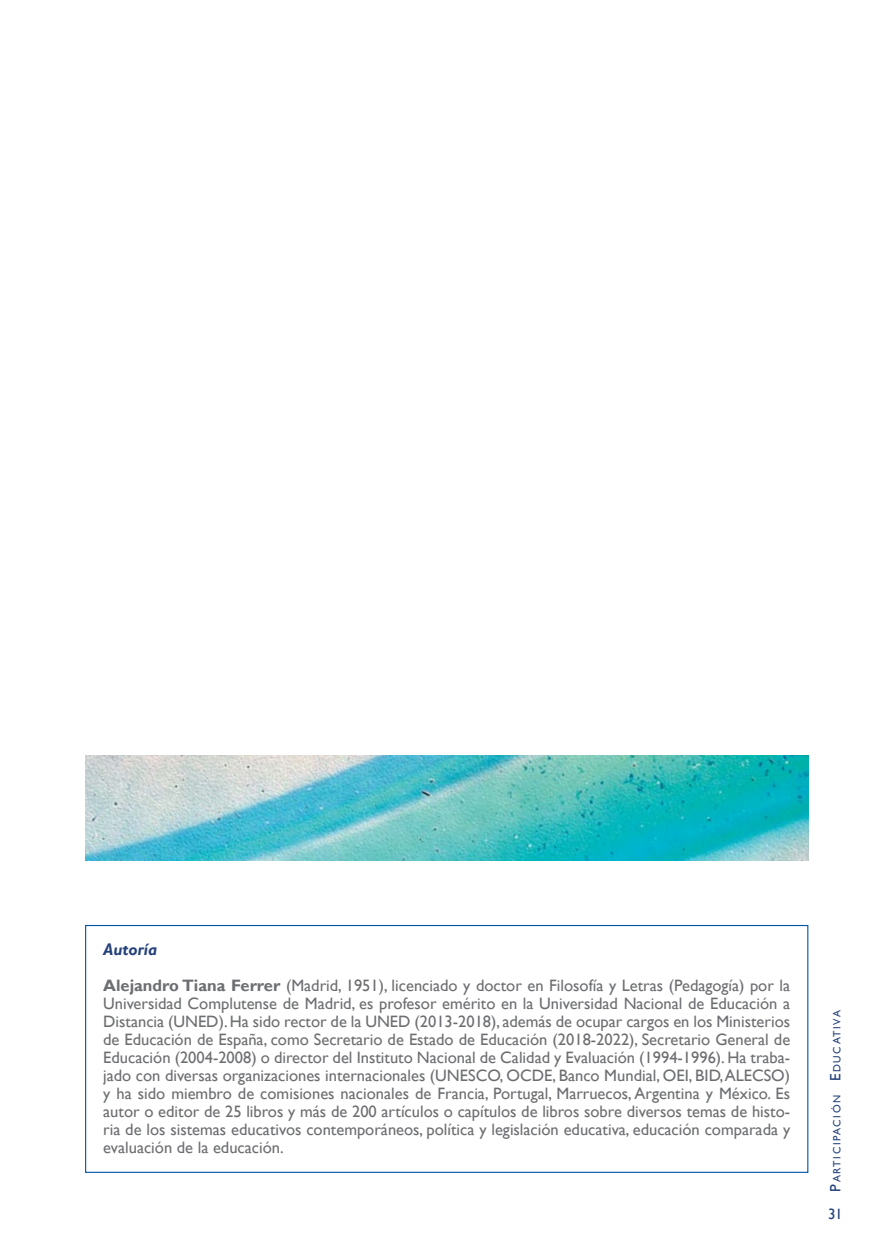
<style>
.page{position:relative;width:889px;height:1255px;background:#fff}
.page>*{position:absolute;margin:0;border:0;box-sizing:border-box;transform-origin:0 0}
.t1{font:16.5px/18px "Gill Sans";color:#6d6e71}
.t2{font:15px "Gill Sans";color:#24417a}
.t3{font:10.5px "Gill Sans";letter-spacing:.155em;color:#24417a}
.s1{font-weight:700;font-style:italic;color:#24417a}
.s2{font-weight:700}
.s3{font-size:15px}
</style>
<div class="page">
<div style="left:85px;top:924px;width:723px;height:248px;border:1px solid #0054a4"></div>
<img style="left:85px;top:755px;width:723px;height:105px">
<p class="t1" style="left:103px;top:931px;width:688px;line-height:36px"><span class="s1">Autoría<br></span><span class="s2">Alejandro Tiana Ferrer</span> (Madrid, 1951), licenciado y doctor en Filosofía y Letras (Pedagogía) por la</p>
<p class="t1" style="left:103px;top:994px;width:688px;text-align:justify">Universidad Complutense de Madrid, es profesor emérito en la Universidad Nacional de Educación a Distancia (UNED). Ha sido rector de la UNED (2013-2018), además de ocupar cargos en los Ministerios de Educación de España, como Secretario de Estado de Educación (2018-2022), Secretario General de Educación (2004-2008) o director del Instituto Nacional de Calidad y Evaluación (1994-1996). Ha traba&shy;jado con diversas organizaciones internacionales (UNESCO, OCDE, Banco Mundial, OEI, BID, ALECSO) y ha sido miembro de comisiones nacionales de Francia, Portugal, Marruecos, Argentina y México. Es autor o editor de 25 libros y más de 200 artículos o capítulos de libros sobre diversos temas de histo&shy;ria de los sistemas educativos contemporáneos, política y legislación educativa, educación comparada y evaluación de la educación.</p>
<p class="t3" style="left:831px;top:1191px;width:183px;rotate:-90deg"><span class="s3">P</span>articipación <span class="s3">E</span>ducativa</p>
<p class="t2" style="left:828px;top:1204px;width:16px">31</p>
</div>
